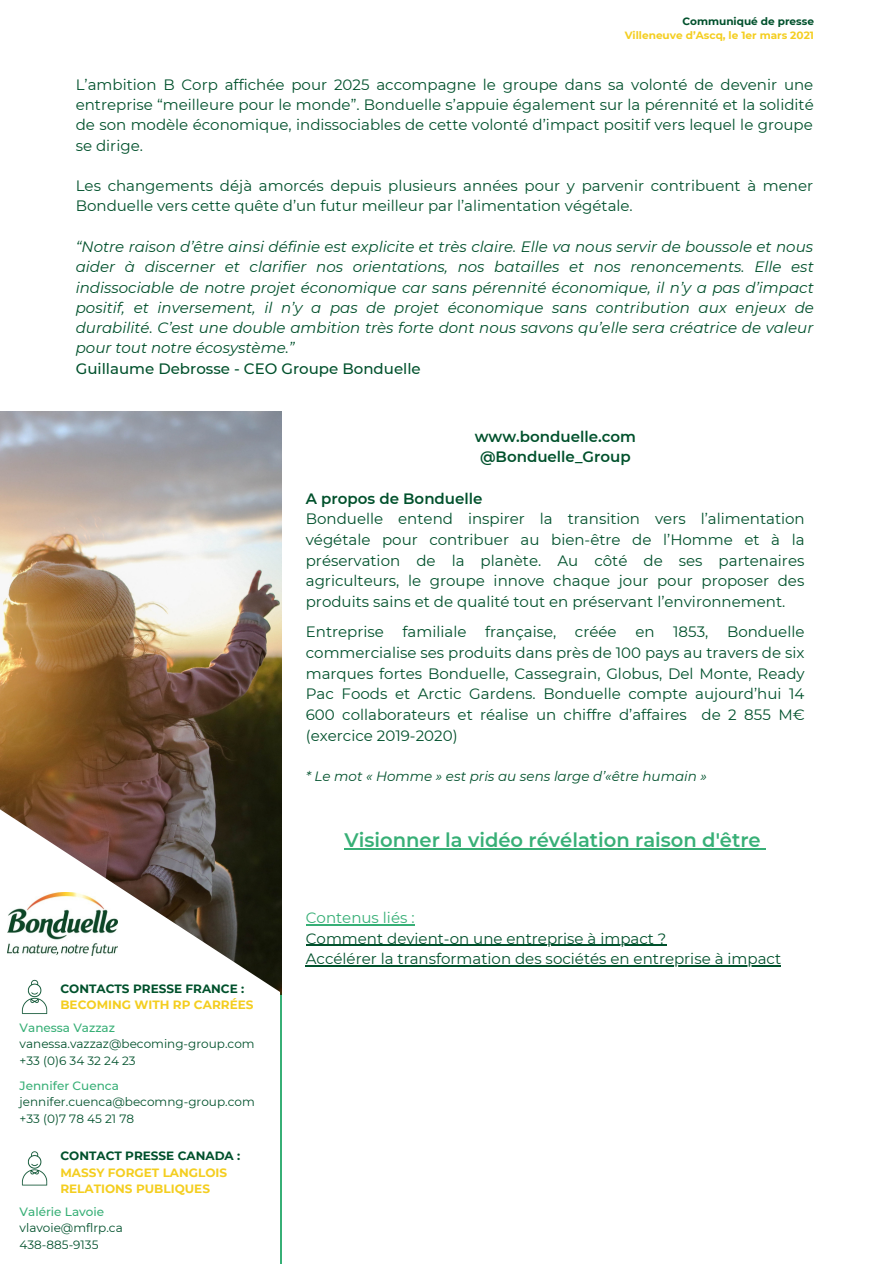
<style>
.page{position:relative;width:894px;height:1264px;background:#fff}
.page>*{position:absolute;margin:0;border:0;box-sizing:border-box;transform-origin:0 0}
.t1{font:600 19.5px "Montserrat";color:#37af76}
.t2{font:15px/20.7px "Montserrat";color:#00512c;text-align:justify}
.t3{font:italic 15px/20.2px "Montserrat";color:#00512c;text-align:justify}
.t4{font:600 15px "Montserrat";color:#00512c}
.t5{font:500 15px "Montserrat";color:#00512c}
.t6{font:15px "Montserrat";color:#37af76}
.t7{font:italic 13.5px "Montserrat";color:#00512c}
.t8{font:12px "Montserrat";color:#00512c}
.t9{font:700 12px "Montserrat";color:#f4ce20}
.t10{font:700 12px "Montserrat";color:#00512c}
.t11{font:500 12px "Montserrat";color:#37af76}
.t12{font:700 10.5px "Montserrat";color:#f4ce20}
.t13{font:700 10.5px "Montserrat";color:#00512c}
</style>
<div class="page">
<hr style="left:279px;top:990px;width:3px;height:273px;background:#37af76">
<img style="left:0;top:411px;width:281px;height:583px">
<svg style="left:0;top:782px;width:279px;height:212px"></svg>
<img style="left:8px;top:892px;width:109px;height:63px">
<img style="left:16px;top:977px;width:36px;height:37px">
<hr style="left:344px;top:847px;width:416px;height:2px;background:#37af76">
<hr style="left:306px;top:924px;width:108px;height:1px;background:#37af76">
<hr style="left:306px;top:944px;width:360px;height:2px;background:#00512c">
<hr style="left:306px;top:965px;width:474px;height:1px;background:#00512c">
<img style="left:21px;top:1151px;width:27px;height:35px">
<p class="t13" style="left:682px;top:15px;width:133px">Communiqué de presse</p>
<p class="t12" style="left:624px;top:29px;width:191px">Villeneuve d’Ascq, le 1er mars 2021</p>
<p class="t2" style="left:76px;top:74px;width:739px;line-height:20.2px">L’ambition B Corp affichée pour 2025 accompagne le groupe dans sa volonté de devenir une entreprise “meilleure pour le monde”. Bonduelle s’appuie également sur la pérennité et la solidité de son modèle économique, indissociables de cette volonté d’impact positif vers lequel le groupe se dirige.</p>
<p class="t2" style="left:76px;top:176px;width:738px;line-height:20.2px">Les changements déjà amorcés depuis plusieurs années pour y parvenir contribuent à mener<br>Bonduelle vers cette quête d’un futur meilleur par l’alimentation végétale.</p>
<p class="t3" style="left:76px;top:236px;width:739px">“Notre raison d’être ainsi définie est explicite et très claire. Elle va nous servir de boussole et nous aider à discerner et clarifier nos orientations, nos batailles et nos renoncements. Elle est indissociable de notre projet économique car sans pérennité économique, il n’y a pas d’impact positif, et inversement, il n’y a pas de projet économique sans contribution aux enjeux de durabilité. C’est une double ambition très forte dont nous savons qu’elle sera créatrice de valeur pour tout notre écosystème.”</p>
<p class="t5" style="left:76px;top:359px;width:346px">Guillaume Debrosse - CEO Groupe Bonduelle</p>
<p class="t4" style="left:474px;top:427px;width:163px">www.bonduelle.com</p>
<p class="t4" style="left:480px;top:447px;width:152px">@Bonduelle_Group</p>
<p class="t4" style="left:306px;top:489px;width:178px">A propos de Bonduelle</p>
<p class="t2" style="left:306px;top:508px;width:500px">Bonduelle entend inspirer la transition vers l’alimentation végétale pour contribuer au bien-être de l’Homme et à la préservation de la planète. Au côté de ses partenaires agriculteurs, le groupe innove chaque jour pour proposer des produits sains et de qualité tout en préservant l’environnement.</p>
<p class="t2" style="left:306px;top:621px;width:500px">Entreprise familiale française, créée en 1853, Bonduelle commercialise ses produits dans près de 100 pays au travers de six marques fortes Bonduelle, Cassegrain, Globus, Del Monte, Ready Pac Foods et Arctic Gardens. Bonduelle compte aujourd’hui 14<br>600 collaborateurs et réalise un chiffre d’affaires de 2 855 M€ (exercice 2019-2020)</p>
<p class="t7" style="left:306px;top:767px;width:402px">* Le mot « Homme » est pris au sens large d’«être humain »</p>
<p class="t1" style="left:344px;top:827px;width:417px">Visionner la vidéo révélation raison d'être</p>
<p class="t10" style="left:60px;top:981px;width:185px">CONTACTS PRESSE FRANCE :</p>
<p class="t9" style="left:60px;top:997px;width:194px">BECOMING WITH RP CARRÉES</p>
<p class="t11" style="left:20px;top:1020px;width:97px">Vanessa Vazzaz</p>
<p class="t8" style="left:20px;top:1036px;width:236px">vanessa.vazzaz@becoming-group.com</p>
<p class="t8" style="left:20px;top:1053px;width:118px">+33 (0)6 34 32 24 23</p>
<p class="t11" style="left:20px;top:1078px;width:101px">Jennifer Cuenca</p>
<p class="t8" style="left:20px;top:1094px;width:236px">jennifer.cuenca@becomng-group.com</p>
<p class="t8" style="left:20px;top:1111px;width:116px">+33 (0)7 78 45 21 78</p>
<p class="t10" style="left:60px;top:1148px;width:181px">CONTACT PRESSE CANADA :</p>
<p class="t9" style="left:60px;top:1165px;width:168px">MASSY FORGET LANGLOIS</p>
<p class="t9" style="left:60px;top:1181px;width:151px">RELATIONS PUBLIQUES</p>
<p class="t11" style="left:20px;top:1204px;width:86px">Valérie Lavoie</p>
<p class="t8" style="left:20px;top:1220px;width:105px">vlavoie@mflrp.ca</p>
<p class="t8" style="left:20px;top:1237px;width:80px">438-885-9135</p>
<p class="t6" style="left:306px;top:908px;width:110px">Contenus liés :</p>
<p class="t2" style="left:306px;top:927px;width:362px">Comment devient-on une entreprise à impact ?</p>
<p class="t2" style="left:306px;top:948px;width:476px">Accélérer la transformation des sociétés en entreprise à impact</p>
</div>
